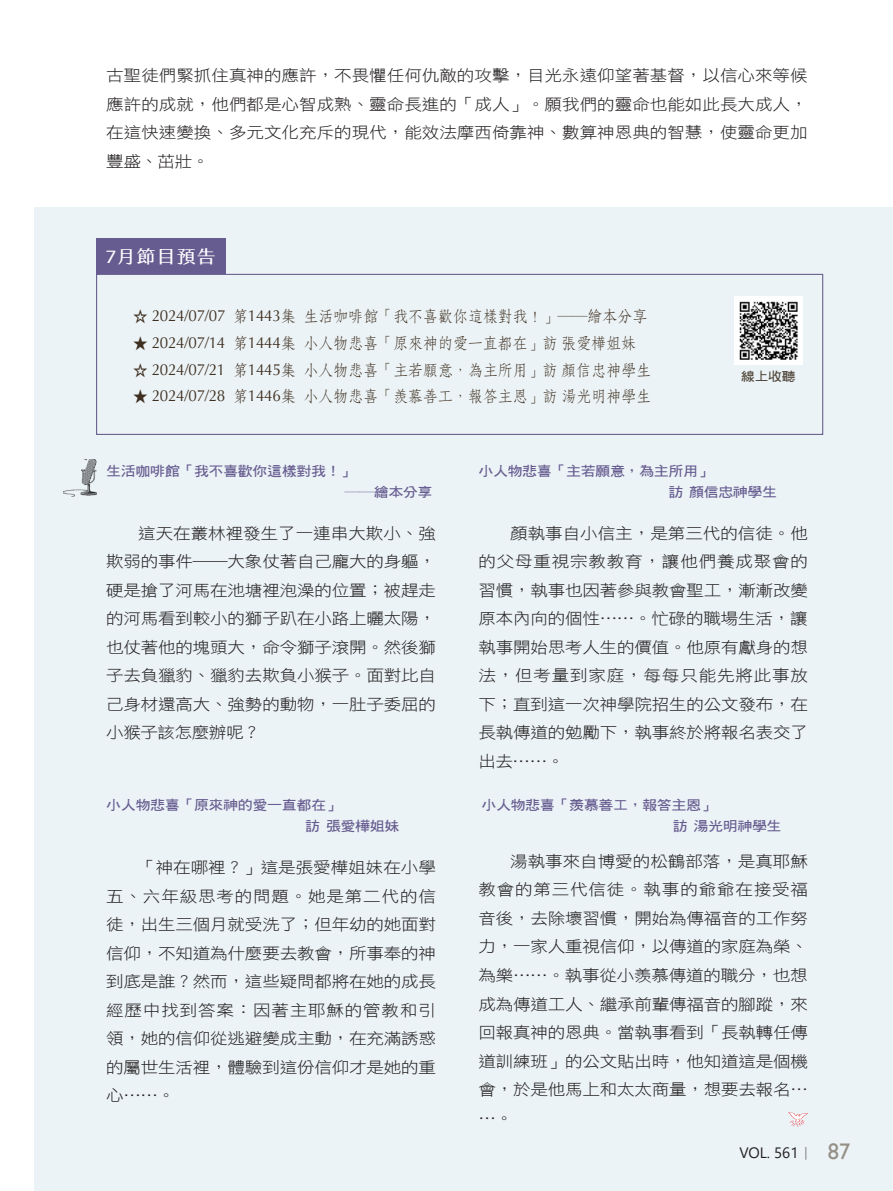
<style>
.page{position:relative;width:893px;height:1191px;background:#fff}
.page>*{position:absolute;margin:0;border:0;box-sizing:border-box;transform-origin:0 0}
.圖說{font:17.55px "jf jinxuan fresh 2.1 Medium";letter-spacing:.025em;color:#fff;scale:1.11 1}
.參考書目內容{font:16.05px "DF Fang Song W4 WIN BF";letter-spacing:-.02em;color:#3e2e1f;scale:.95 1}
.t1{font:15.75px/28.5px "DF Hei W3 WIN BF";letter-spacing:-.01em;color:#231f20;text-align:justify;scale:1.11 1}
.t2{font:15px "Segoe UI";color:#231f20}
.圖說_大{font:13.5px/21px "DF Hei W7 WIN BF";letter-spacing:-.025em;color:#675c90;scale:1.11 1}
.圖說-2{font:12.45px "DF Hei W7 WIN BF";color:#4f4437;scale:1.11 1}
.s1{font-family:"Optima"}
.s2{font-family:"Adobe Ming Std";font-weight:300}
.s3{font-family:"Gill Sans";font-size:22.5px;color:#959086}
</style>
<div class="page">
<div style="left:34px;top:208px;width:859px;height:983px;background:#ebf3f6"></div>
<div style="left:96px;top:274px;width:727px;height:161px;border:1px solid #64598a"></div>
<div style="left:96px;top:238px;width:130px;height:36px;background:#675c90"></div>
<img style="left:63px;top:460px;width:33px;height:37px">
<img style="left:734px;top:296px;width:68px;height:68px">
<svg style="left:788px;top:1112px;width:20px;height:15px"></svg>
<p class="t1" style="left:106px;top:61px;width:633px">古聖徒們緊抓住真神的應許，不畏懼任何仇敵的攻擊，目光永遠仰望著基督，以信心來等候應許的成就，他們都是心智成熟、靈命長進的「成人」。願我們的靈命也能如此長大成人，在這快速變換、多元文化充斥的現代，能效法摩西倚靠神、數算神恩典的智慧，使靈命更加豐盛、茁壯。</p>
<p class="圖說" style="left:106px;top:246px;width:101px">7月節目預告</p>
<p class="參考書目內容" style="left:133px;top:308px;width:543px">☆ <span class="s1">2024/07/07</span> 第<span class="s1">1443</span>集 生活咖啡館「我不喜歡你這樣對我！」――繪本分享</p>
<p class="參考書目內容" style="left:133px;top:335px;width:531px">★ <span class="s1">2024/07/14</span> 第<span class="s1">1444</span>集 小人物悲喜「原來神的愛一直都在」訪張愛樺姐妹</p>
<p class="參考書目內容" style="left:133px;top:362px;width:547px">☆ <span class="s1">2024/07/21</span> 第<span class="s1">1445</span>集 小人物悲喜「主若願意，為主所用」訪顏信忠神學生</p>
<p class="參考書目內容" style="left:133px;top:388px;width:547px">★ <span class="s1">2024/07/28</span> 第<span class="s1">1446</span>集 小人物悲喜「羨慕善工，報答主恩」訪湯光明神學生</p>
<p class="圖說-2" style="left:741px;top:370px;width:50px">線上收聽</p>
<p class="圖說_大" style="left:106px;top:460px;width:226px">生活咖啡館「我不喜歡你這樣對我！」</p>
<p class="圖說_大" style="left:344px;top:481px;width:81px">――繪本分享</p>
<p class="t1" style="left:106px;top:519px;width:299px;text-indent:32px">這天在叢林裡發生了一連串大欺小、強欺弱的事件――大象仗著自己龐大的身軀，硬是搶了河馬在池塘裡泡澡的位置；被趕走的河馬看到較小的獅子趴在小路上曬太陽，也仗著他的塊頭大，命令獅子滾開。然後獅子去負獵豹、獵豹去欺負小猴子。面對比自己身材還高大、強勢的動物，一肚子委屈的小猴子該怎麼辦呢？</p>
<p class="圖說_大" style="left:106px;top:794px;width:213px">小人物悲喜「原來神的愛一直都在」</p>
<p class="圖說_大" style="left:305px;top:815px;width:86px">訪 張愛樺姐妹</p>
<p class="t1" style="left:106px;top:853px;width:299px;text-indent:32px">「神在哪裡？」這是張愛樺姐妹在小學五、六年級思考的問題。她是第二代的信徒，出生三個月就受洗了；但年幼的她面對信仰，不知道為什麼要去教會，所事奉的神到底是誰？然而，這些疑問都將在她的成長經歷中找到答案：因著主耶穌的管教和引領，她的信仰從逃避變成主動，在充滿誘惑的屬世生活裡，體驗到這份信仰才是她的重心……。</p>
<p class="圖說_大" style="left:478px;top:460px;width:213px">小人物悲喜「主若願意，為主所用」</p>
<p class="圖說_大" style="left:668px;top:481px;width:100px">訪 顏信忠神學生</p>
<p class="t1" style="left:478px;top:519px;width:298px;text-indent:32px">顏執事自小信主，是第三代的信徒。他的父母重視宗教教育，讓他們養成聚會的習慣，執事也因著參與教會聖工，漸漸改變原本內向的個性……。忙碌的職場生活，讓執事開始思考人生的價值。他原有獻身的想法，但考量到家庭，每每只能先將此事放下；直到這一次神學院招生的公文發布，在長執傳道的勉勵下，執事終於將報名表交了出去……。</p>
<p class="圖說_大" style="left:673px;top:794px;width:100px;text-indent:-191px">小人物悲喜「羨慕善工，報答主恩」<br>訪 湯光明神學生</p>
<p class="t1" style="left:478px;top:847px;width:298px;text-indent:32px">湯執事來自博愛的松鶴部落，是真耶穌教會的第三代信徒。執事的爺爺在接受福音後，去除壞習慣，開始為傳福音的工作努力，一家人重視信仰，以傳道的家庭為榮、為樂……。執事從小羨慕傳道的職分，也想成為傳道工人、繼承前輩傳福音的腳蹤，來回報真神的恩典。當執事看到「長執轉任傳道訓練班」的公文貼出時，他知道這是個機會，於是他馬上和太太商量，想要去報名… …。</p>
<p class="t2" style="left:739px;top:1138px;width:112px">VOL. 561<span class="s2">｜</span> <span class="s3">87</span></p>
</div>
